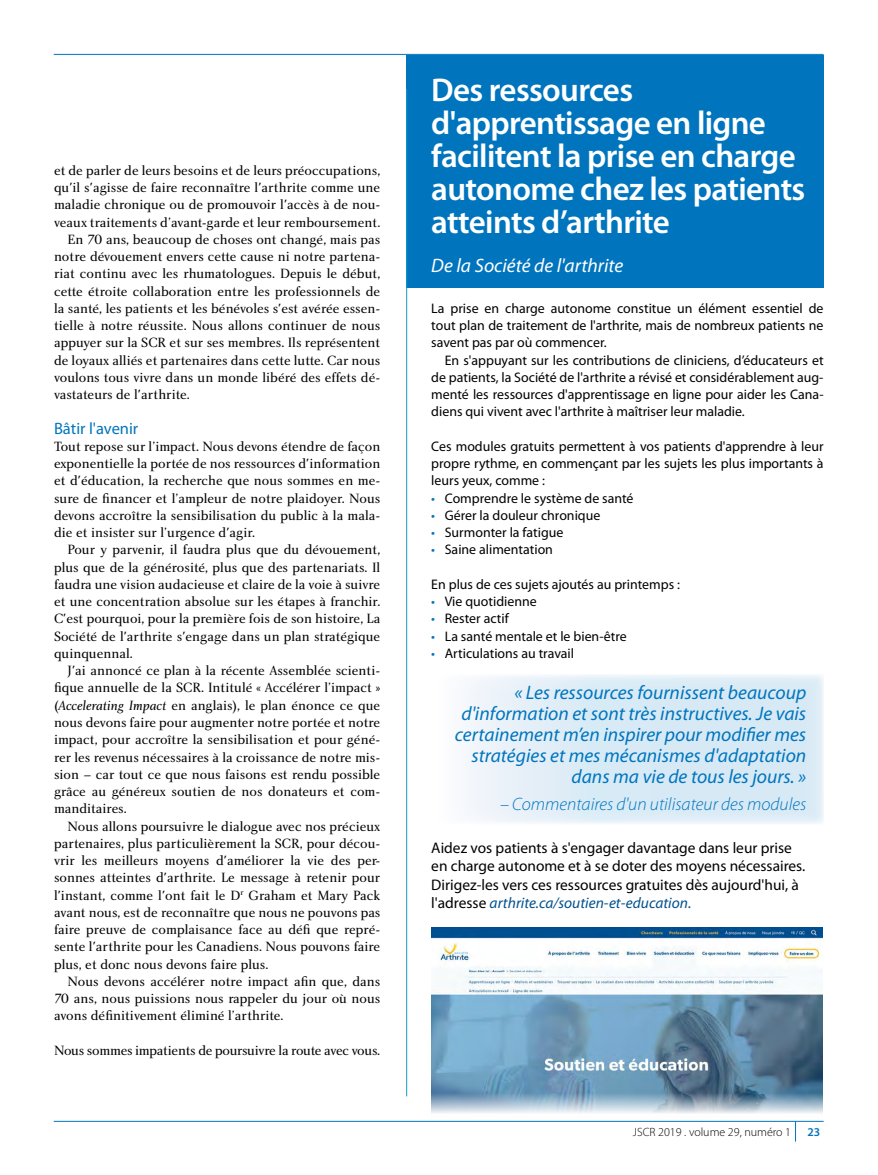
<style>
.page{position:relative;width:878px;height:1175px;background:#fff}
.page>*{position:absolute;margin:0;border:0;box-sizing:border-box;transform-origin:0 0}
.t1{font:600 33px/33px "Myriad Pro";letter-spacing:-.02em;color:#fff}
.t2{font:italic 19.5px/21px "Myriad Pro";color:#0075be;text-align:right}
.t3{font:italic 19.5px "Myriad Pro";color:#fff}
.t4{font:italic 300 18px "Myriad Pro";color:#0075be}
.t5{font:16.5px "Myriad Pro";color:#0075be}
.t6{font:15.3px/18px "Myriad Pro";color:#000}
.t7{font:13.8px/17.2px "Charlotte Book Plain";color:#000;text-align:justify}
.t8{font:13.8px/17.2px "Myriad Pro";color:#000;text-align:justify}
.t9{font:13.8px "Charlotte Book Plain";letter-spacing:-.02em;color:#000}
.t10{font:300 12px "Myriad Pro";color:#000}
.t11{font:600 12px "Myriad Pro";color:#0075be}
.s1{font-family:"Charlotte Book Italic Plain"}
.s2{color:#0075be}
.s3{font-style:italic;color:#00518e}
.s4{color:#00518e}
</style>
<div class="page">
<div style="left:406px;top:55px;width:417px;height:233px;background:#0075be"></div>
<hr style="left:54px;top:54px;width:769px;height:1px;background:#0075be">
<hr style="left:54px;top:1120px;width:769px;height:1px;background:#0075be">
<svg style="left:795px;top:1121px;width:1px;height:20px"></svg>
<div style="left:418px;top:663px;width:418px;height:161px;background:#fff;opacity:.53"></div>
<img style="left:431px;top:927px;width:391px;height:187px">
<hr style="left:406px;top:89px;width:1px;height:1007px;background:#fff">
<p class="t7" style="left:54px;top:161px;width:328px">et de parler de leurs besoins et de leurs préoccupations,</p>
<p class="t7" style="left:54px;top:179px;width:328px">qu'il s'agisse de faire reconnaître l'arthrite comme une</p>
<p class="t7" style="left:54px;top:196px;width:328px">maladie chronique ou de promouvoir l'accès à de nou-</p>
<p class="t7" style="left:54px;top:213px;width:328px">veaux traitements d’avant-garde et leur remboursement.</p>
<p class="t7" style="left:68px;top:230px;width:314px">En 70 ans, beaucoup de choses ont changé, mais pas</p>
<p class="t7" style="left:54px;top:248px;width:328px">notre dévouement envers cette cause ni notre partena-</p>
<p class="t7" style="left:54px;top:265px;width:328px">riat continu avec les rhumatologues. Depuis le début,</p>
<p class="t7" style="left:54px;top:282px;width:328px">cette étroite collaboration entre les professionnels de</p>
<p class="t7" style="left:54px;top:299px;width:328px">la santé, les patients et les bénévoles s'est avérée essen-</p>
<p class="t7" style="left:54px;top:317px;width:328px">tielle à notre réussite. Nous allons continuer de nous</p>
<p class="t7" style="left:54px;top:334px;width:328px">appuyer sur la SCR et sur ses membres. Ils représentent</p>
<p class="t7" style="left:54px;top:351px;width:328px">de loyaux alliés et partenaires dans cette lutte. Car nous</p>
<p class="t7" style="left:54px;top:368px;width:328px">voulons tous vivre dans un monde libéré des effets dé-</p>
<p class="t7" style="left:54px;top:386px;width:137px">vastateurs de l'arthrite.</p>
<p class="t5" style="left:54px;top:419px;width:86px">Bâtir l'avenir</p>
<p class="t7" style="left:54px;top:437px;width:328px">Tout repose sur l’impact. Nous devons étendre de façon exponentielle la portée de nos ressources d'information et d'éducation, la recherche que nous sommes en me&shy;sure de financer et l’ampleur de notre plaidoyer. Nous devons accroître la sensibilisation du public à la mala&shy;die et insister sur l’urgence d'agir.</p>
<p class="t7" style="left:54px;top:541px;width:328px;text-indent:14px">Pour y parvenir, il faudra plus que du dévouement, plus que de la générosité, plus que des partenariats. Il faudra une vision audacieuse et claire de la voie à suivre et une concentration absolue sur les étapes à franchir.<br>C'est pourquoi, pour la première fois de son histoire, La Société de l'arthrite s'engage dans un plan stratégique quinquennal.</p>
<p class="t7" style="left:54px;top:662px;width:328px;text-indent:14px">J'ai annoncé ce plan à la récente Assemblée scienti&shy;fique annuelle de la SCR. Intitulé « Accélérer l’impact » (<span class="s1">Accelerating Impact</span> en anglais), le plan énonce ce que nous devons faire pour augmenter notre portée et notre impact, pour accroître la sensibilisation et pour géné&shy;rer les revenus nécessaires à la croissance de notre mis&shy;sion – car tout ce que nous faisons est rendu possible grâce au généreux soutien de nos donateurs et com&shy;manditaires.</p>
<p class="t7" style="left:54px;top:817px;width:328px;text-indent:14px">Nous allons poursuivre le dialogue avec nos précieux partenaires, plus particulièrement la SCR, pour décou&shy;vrir les meilleurs moyens d'améliorer la vie des per&shy;sonnes atteintes d'arthrite. Le message à retenir pour l'instant, comme l'ont fait le D<sup>r</sup> Graham et Mary Pack avant nous, est de reconnaître que nous ne pouvons pas faire preuve de complaisance face au défi que repré&shy;sente l'arthrite pour les Canadiens. Nous pouvons faire plus, et donc nous devons faire plus.</p>
<p class="t7" style="left:54px;top:972px;width:328px;text-indent:14px">Nous devons accélérer notre impact afin que, dans 70 ans, nous puissions nous rappeler du jour où nous avons définitivement éliminé l’arthrite.</p>
<p class="t9" style="left:54px;top:1042px;width:328px">Nous sommes impatients de poursuivre la route avec vous.</p>
<h1 class="t1" style="left:431px;top:73px;width:375px">Des ressources d'apprentissage en ligne facilitent la prise en charge autonome chez les patients atteints d’arthrite</h1>
<h2 class="t3" style="left:431px;top:254px;width:194px">De la Société de l'arthrite</h2>
<p class="t8" style="left:431px;top:300px;width:394px">La prise en charge autonome constitue un élément essentiel de tout plan de traitement de l'arthrite, mais de nombreux patients ne savent pas par où commencer.</p>
<p class="t8" style="left:431px;top:352px;width:394px;text-indent:14px">En s'appuyant sur les contributions de cliniciens, d’éducateurs et de patients, la Société de l'arthrite a révisé et considérablement aug&shy;menté les ressources d'apprentissage en ligne pour aider les Cana&shy;diens qui vivent avec l'arthrite à maîtriser leur maladie.</p>
<p class="t8" style="left:431px;top:438px;width:394px">Ces modules gratuits permettent à vos patients d'apprendre à leur propre rythme, en commençant par les sujets les plus importants à leurs yeux, comme :</p>
<p class="t8" style="left:431px;top:489px;width:204px"><span class="s2">•</span> Comprendre le système de santé</p>
<p class="t8" style="left:431px;top:507px;width:170px"><span class="s2">•</span> Gérer la douleur chronique</p>
<p class="t8" style="left:431px;top:524px;width:134px"><span class="s2">•</span> Surmonter la fatigue</p>
<p class="t8" style="left:431px;top:541px;width:123px"><span class="s2">•</span> Saine alimentation</p>
<p class="t8" style="left:431px;top:576px;width:250px">En plus de ces sujets ajoutés au printemps :</p>
<p class="t8" style="left:431px;top:593px;width:107px"><span class="s2">•</span> Vie quotidienne</p>
<p class="t8" style="left:431px;top:610px;width:79px"><span class="s2">•</span> Rester actif</p>
<p class="t8" style="left:431px;top:627px;width:197px"><span class="s2">•</span> La santé mentale et le bien-être</p>
<p class="t8" style="left:431px;top:645px;width:144px"><span class="s2">•</span> Articulations au travail</p>
<h2 class="t2" style="left:455px;top:682px;width:353px">« Les ressources fournissent beaucoup d'information et sont très instructives. Je vais certainement m’en inspirer pour modifier mes stratégies et mes mécanismes d'adaptation dans ma vie de tous les jours. »</h2>
<h3 class="t4" style="left:500px;top:795px;width:308px">– Commentaires d'un utilisateur des modules</h3>
<p class="t6" style="left:431px;top:839px;width:375px">Aidez vos patients à s'engager davantage dans leur prise en charge autonome et à se doter des moyens nécessaires.<br>Dirigez-les vers ces ressources gratuites dès aujourd'hui, à l'adresse <span class="s3">arthrite.ca/soutien-et-education</span><span class="s4">.</span></p>
<p class="t10" style="left:633px;top:1125px;width:160px">JSCR 2019 . volume 29, numéro 1</p>
<p class="t11" style="left:807px;top:1125px;width:14px">23</p>
</div>
